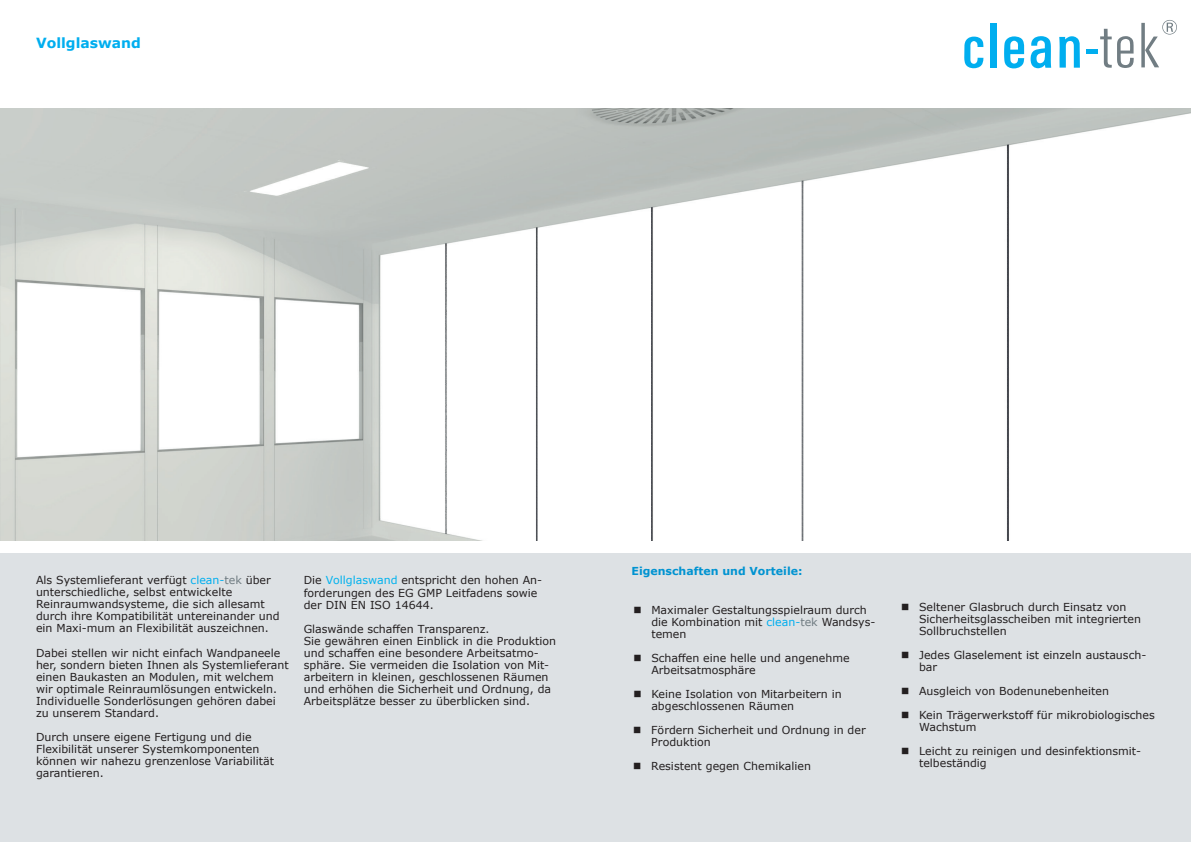
<style>
.page{position:relative;width:1191px;height:842px;background:#fff}
.page>*{position:absolute;margin:0;border:0;box-sizing:border-box;transform-origin:0 0}
.t1{font:700 14px "Verdana";color:#00aeef}
.t2{font:11px/12px "Verdana";color:#231f20}
.t3{font:700 11px "Verdana";color:#0093d1}
.s1{color:#00aeef}
.s2{color:#717d83}
.s3{color:#00b2ee}
</style>
<div class="page">
<svg style="left:1100px;top:29px;width:11px;height:39px"></svg>
<svg style="left:1117px;top:36px;width:16px;height:32px"></svg>
<svg style="left:1141px;top:20px;width:36px;height:47px"></svg>
<svg style="left:964px;top:37px;width:19px;height:31px"></svg>
<div style="left:990px;top:23px;width:6px;height:45px;background:#00aeef"></div>
<svg style="left:1004px;top:36px;width:20px;height:32px"></svg>
<svg style="left:1030px;top:36px;width:21px;height:32px"></svg>
<svg style="left:1059px;top:36px;width:20px;height:32px"></svg>
<hr style="left:1086px;top:50px;width:11px;height:4px;background:#00aeef">
<div style="left:0;top:554px;width:1191px;height:288px;background:#dde1e4"></div>
<img style="left:0;top:108px;width:1191px;height:432px">
<p class="t1" style="left:36px;top:33px;width:106px">Vollglaswand</p>
<p class="t2" style="left:36px;top:574px;width:245px">Als Systemlieferant verfügt <span class="s1">clean-</span><span class="s2">tek</span> über unterschiedliche, selbst entwickelte Reinraumwandsysteme, die sich allesamt durch ihre Kompatibilität untereinander und ein Maxi-mum an Flexibilität auszeichnen.</p>
<p class="t2" style="left:36px;top:646px;width:254px">Dabei stellen wir nicht einfach Wandpaneele her, sondern bieten Ihnen als Systemlieferant einen Baukasten an Modulen, mit welchem wir optimale Reinraumlösungen entwickeln.<br>Individuelle Sonderlösungen gehören dabei zu unserem Standard.</p>
<p class="t2" style="left:36px;top:730px;width:239px">Durch unsere eigene Fertigung und die Flexibilität unserer Systemkomponenten können wir nahezu grenzenlose Variabilität garantieren.</p>
<p class="t2" style="left:304px;top:574px;width:240px">Die <span class="s3">Vollglaswand</span> entspricht den hohen An&shy;forderungen des EG GMP Leitfadens sowie der DIN EN ISO 14644.</p>
<p class="t2" style="left:304px;top:622px;width:254px">Glaswände schaffen Transparenz.<br>Sie gewähren einen Einblick in die Produktion und schaffen eine besondere Arbeitsatmo&shy;sphäre. Sie vermeiden die Isolation von Mit&shy;arbeitern in kleinen, geschlossenen Räumen und erhöhen die Sicherheit und Ordnung, da Arbeitsplätze besser zu überblicken sind.</p>
<p class="t3" style="left:631px;top:563px;width:172px">Eigenschaften und Vorteile:</p>
<p class="t2" style="left:651px;top:604px;width:225px">Maximaler Gestaltungsspielraum durch die Kombination mit <span class="s1">clean-</span><span class="s2">tek</span> Wandsys&shy;temen</p>
<p class="t2" style="left:651px;top:652px;width:200px">Schaffen eine helle und angenehme<br>Arbeitsatmosphäre</p>
<p class="t2" style="left:651px;top:688px;width:192px">Keine Isolation von Mitarbeitern in abgeschlossenen Räumen</p>
<p class="t2" style="left:651px;top:724px;width:216px">Fördern Sicherheit und Ordnung in der<br>Produktion</p>
<p class="t2" style="left:651px;top:760px;width:161px">Resistent gegen Chemikalien</p>
<p class="t2" style="left:919px;top:601px;width:223px">Seltener Glasbruch durch Einsatz von<br>Sicherheitsglasscheiben mit integrierten<br>Sollbruchstellen</p>
<p class="t2" style="left:919px;top:649px;width:229px">Jedes Glaselement ist einzeln austausch&shy;bar</p>
<p class="t2" style="left:919px;top:679px;width:237px;line-height:24px">Ausgleich von Bodenunebenheiten<br>Kein Trägerwerkstoff für mikrobiologisches</p>
<p class="t2" style="left:919px;top:715px;width:223px;line-height:24px">Wachstum<br>Leicht zu reinigen und desinfektionsmit-</p>
<p class="t2" style="left:919px;top:757px;width:69px">telbeständig</p>
</div>
